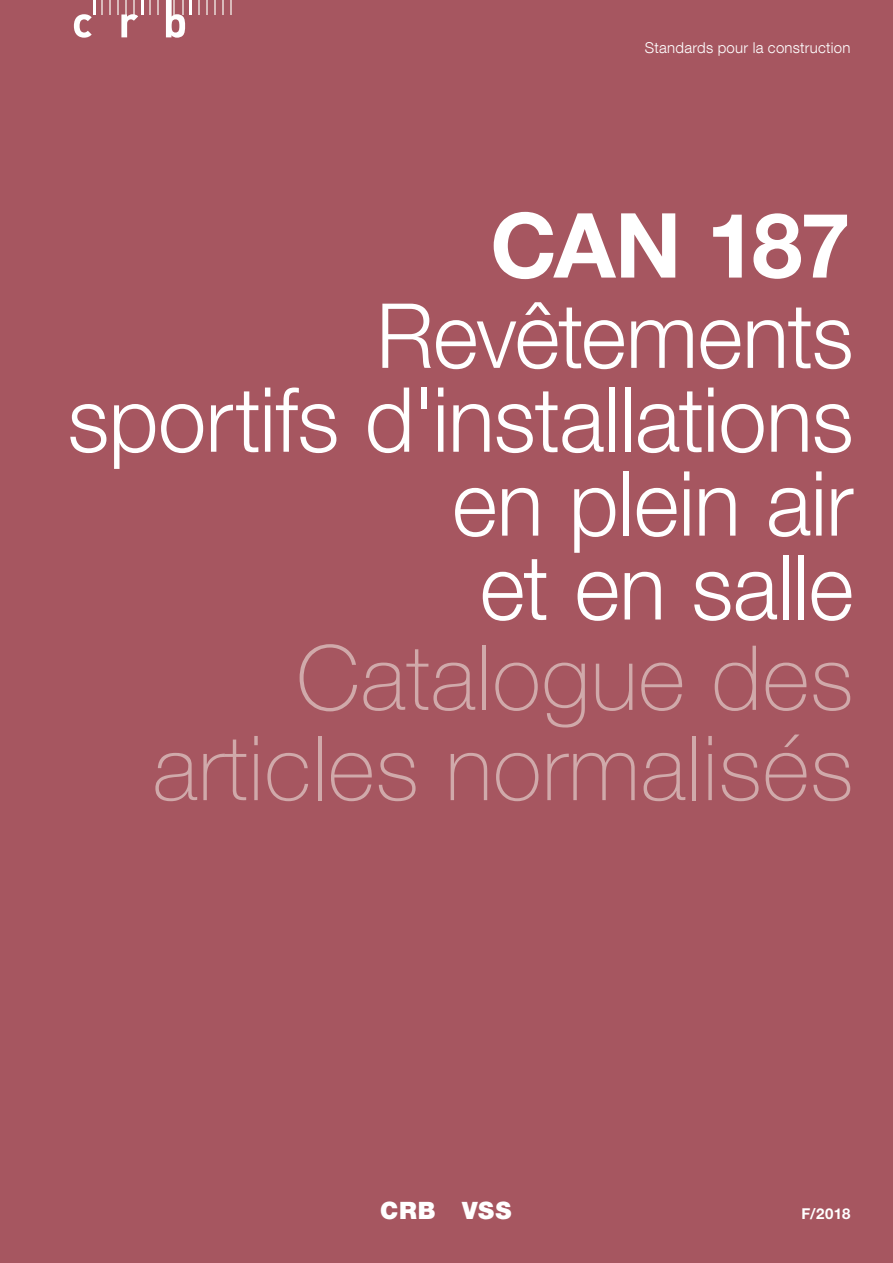
<style>
.page{position:relative;width:893px;height:1263px;background:#a65660}
.page>*{position:absolute;margin:0;border:0;box-sizing:border-box;transform-origin:0 0}
.t1{font:300 89.85px/83.8px "Helvetica Neue LT Com";letter-spacing:-.005em;color:#fff;text-align:right;scale:.96 1}
.t2{font:100 89.85px/90.3px "Helvetica Neue LT Com";letter-spacing:.01em;color:#d0a9aa;text-align:right}
.t3{font:700 89.85px "Helvetica Neue LT Com";letter-spacing:-.025em;color:#fff}
.t4{font:900 24px "Helvetica Neue";letter-spacing:.04em;color:#fff}
.t5{font:300 15px "Helvetica Neue LT Com";letter-spacing:.015em;color:#fff}
.t6{font:700 15px "Helvetica Neue";color:#fff}
</style>
<div class="page">
<hr style="left:141px;top:0;width:3px;height:14px;background:#fff">
<hr style="left:189px;top:0;width:3px;height:14px;background:#fff">
<svg style="left:102px;top:0;width:1px;height:14px"></svg>
<svg style="left:110px;top:0;width:1px;height:14px"></svg>
<svg style="left:150px;top:0;width:1px;height:14px"></svg>
<svg style="left:158px;top:0;width:1px;height:14px"></svg>
<svg style="left:198px;top:0;width:1px;height:14px"></svg>
<svg style="left:206px;top:0;width:1px;height:14px"></svg>
<svg style="left:214px;top:0;width:1px;height:14px"></svg>
<svg style="left:222px;top:0;width:1px;height:14px"></svg>
<svg style="left:230px;top:0;width:1px;height:14px"></svg>
<svg style="left:74px;top:0;width:21px;height:38px"></svg>
<svg style="left:118px;top:0;width:20px;height:37px"></svg>
<svg style="left:166px;top:0;width:19px;height:38px"></svg>
<p class="t5" style="left:645px;top:39px;width:207px">Standards pour la construction</p>
<p class="t3" style="left:490px;top:189px;width:362px">CAN 187</p>
<p class="t1" style="left:68px;top:292px;width:820px">Revêtements<br>sportifs d'installations en plein air<br>et en salle</p>
<p class="t2" style="left:153px;top:632px;width:702px">Catalogue des articles normalisés</p>
<p class="t4" style="left:380px;top:1196px;width:133px">CRB VSS</p>
<p class="t6" style="left:801px;top:1204px;width:51px">F/2018</p>
</div>
